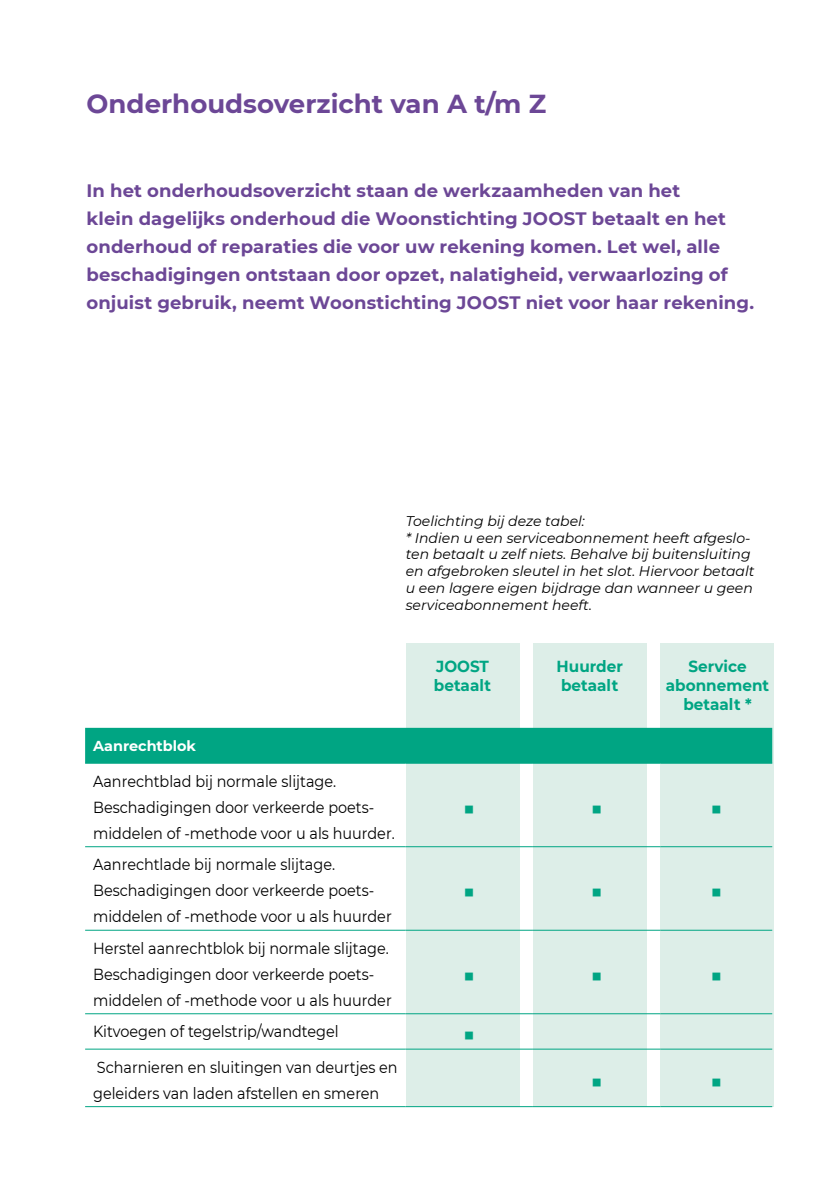
<style>
.page{position:relative;width:840px;height:1191px;background:#fff}
.page>*{position:absolute;margin:0;border:0;box-sizing:border-box;transform-origin:0 0}
.t1{font:700 26px "Montserrat";color:#6c4796}
.t2{font:700 20px "Montserrat";color:#00a583}
.t3{font:700 18px/28px "Montserrat";letter-spacing:.005em;color:#6c4796}
.t4{font:16px/26px "Montserrat";color:#000;scale:.9 1}
.t5{font:700 16px/19.2px "Montserrat";color:#00a583;scale:.95 1}
.t6{font:700 14.4px "Montserrat";color:#fff}
.t7{font:italic 14px/16.8px "Montserrat";color:#000}
</style>
<div class="page">
<div style="left:660px;top:643px;width:113px;height:463px;background:#ddeee8"></div>
<div style="left:405px;top:643px;width:114px;height:463px;background:#ddeee8"></div>
<div style="left:532px;top:643px;width:114px;height:463px;background:#ddeee8"></div>
<div style="left:85px;top:728px;width:686px;height:34px;background:#00a583"></div>
<hr style="left:85px;top:762px;width:320px;height:1px;background:#00a583">
<hr style="left:405px;top:762px;width:127px;height:1px;background:#00a583">
<hr style="left:532px;top:762px;width:128px;height:1px;background:#00a583">
<hr style="left:660px;top:762px;width:111px;height:1px;background:#00a583">
<hr style="left:85px;top:846px;width:320px;height:1px;background:#00a583">
<hr style="left:405px;top:846px;width:127px;height:1px;background:#00a583">
<hr style="left:532px;top:846px;width:128px;height:1px;background:#00a583">
<hr style="left:660px;top:846px;width:111px;height:1px;background:#00a583">
<hr style="left:85px;top:929px;width:320px;height:1px;background:#00a583">
<hr style="left:405px;top:929px;width:127px;height:1px;background:#00a583">
<hr style="left:532px;top:929px;width:128px;height:1px;background:#00a583">
<hr style="left:660px;top:929px;width:111px;height:1px;background:#00a583">
<hr style="left:85px;top:1013px;width:320px;height:1px;background:#00a583">
<hr style="left:405px;top:1013px;width:127px;height:1px;background:#00a583">
<hr style="left:532px;top:1013px;width:128px;height:1px;background:#00a583">
<hr style="left:660px;top:1013px;width:111px;height:1px;background:#00a583">
<hr style="left:85px;top:1048px;width:320px;height:1px;background:#00a583">
<hr style="left:405px;top:1048px;width:127px;height:1px;background:#00a583">
<hr style="left:532px;top:1048px;width:128px;height:1px;background:#00a583">
<hr style="left:660px;top:1048px;width:111px;height:1px;background:#00a583">
<hr style="left:85px;top:1106px;width:320px;height:1px;background:#00a583">
<hr style="left:405px;top:1106px;width:127px;height:1px;background:#00a583">
<hr style="left:532px;top:1106px;width:128px;height:1px;background:#00a583">
<hr style="left:660px;top:1106px;width:111px;height:1px;background:#00a583">
<h1 class="t1" style="left:86px;top:85px;width:461px">Onderhoudsoverzicht van A t/m Z</h1>
<p class="t3" style="left:86px;top:176px;width:668px">In het onderhoudsoverzicht staan de werkzaamheden van het<br>klein dagelijks onderhoud die Woonstichting JOOST betaalt en het onderhoud of reparaties die voor uw rekening komen. Let wel, alle beschadigingen ontstaan door opzet, nalatigheid, verwaarlozing of onjuist gebruik, neemt Woonstichting JOOST niet voor haar rekening.</p>
<p class="t7" style="left:405px;top:512px;width:350px">Toelichting bij deze tabel:<br>* Indien u een serviceabonnement heeft afgeslo&shy;ten betaalt u zelf niets. Behalve bij buitensluiting en afgebroken sleutel in het slot. Hiervoor betaalt u een lagere eigen bijdrage dan wanneer u geen serviceabonnement heeft.</p>
<p class="t6" style="left:93px;top:736px;width:104px">Aanrechtblok</p>
<p class="t4" style="left:93px;top:767px;width:336px">Aanrechtblad bij normale slijtage.<br>Beschadigingen door verkeerde poets&shy;middelen of -methode voor u als huurder.</p>
<p class="t4" style="left:93px;top:851px;width:333px">Aanrechtlade bij normale slijtage.<br>Beschadigingen door verkeerde poets&shy;middelen of -methode voor u als huurder</p>
<p class="t4" style="left:93px;top:934px;width:333px">Herstel aanrechtblok bij normale slijtage.<br>Beschadigingen door verkeerde poets&shy;middelen of -methode voor u als huurder</p>
<p class="t5" style="left:433px;top:656px;width:62px">JOOST betaalt</p>
<p class="t5" style="left:556px;top:656px;width:71px">Huurder betaalt</p>
<p class="t5" style="left:665px;top:656px;width:110px;text-align:center">Service abonnement betaalt *</p>
<p class="t2" style="left:463px;top:793px;width:13px">■</p>
<p class="t2" style="left:590px;top:793px;width:13px">■</p>
<p class="t2" style="left:710px;top:793px;width:13px">■</p>
<p class="t2" style="left:463px;top:876px;width:13px">■</p>
<p class="t2" style="left:590px;top:876px;width:13px">■</p>
<p class="t2" style="left:710px;top:876px;width:13px">■</p>
<p class="t2" style="left:463px;top:960px;width:13px">■</p>
<p class="t2" style="left:590px;top:960px;width:13px">■</p>
<p class="t2" style="left:710px;top:960px;width:13px">■</p>
<p class="t4" style="left:93px;top:1018px;width:274px">Kitvoegen of tegelstrip/wandtegel</p>
<p class="t2" style="left:463px;top:1019px;width:13px">■</p>
<p class="t4" style="left:93px;top:1053px;width:339px">Scharnieren en sluitingen van deurtjes en geleiders van laden afstellen en smeren</p>
<p class="t2" style="left:590px;top:1066px;width:13px">■</p>
<p class="t2" style="left:710px;top:1066px;width:13px">■</p>
</div>
